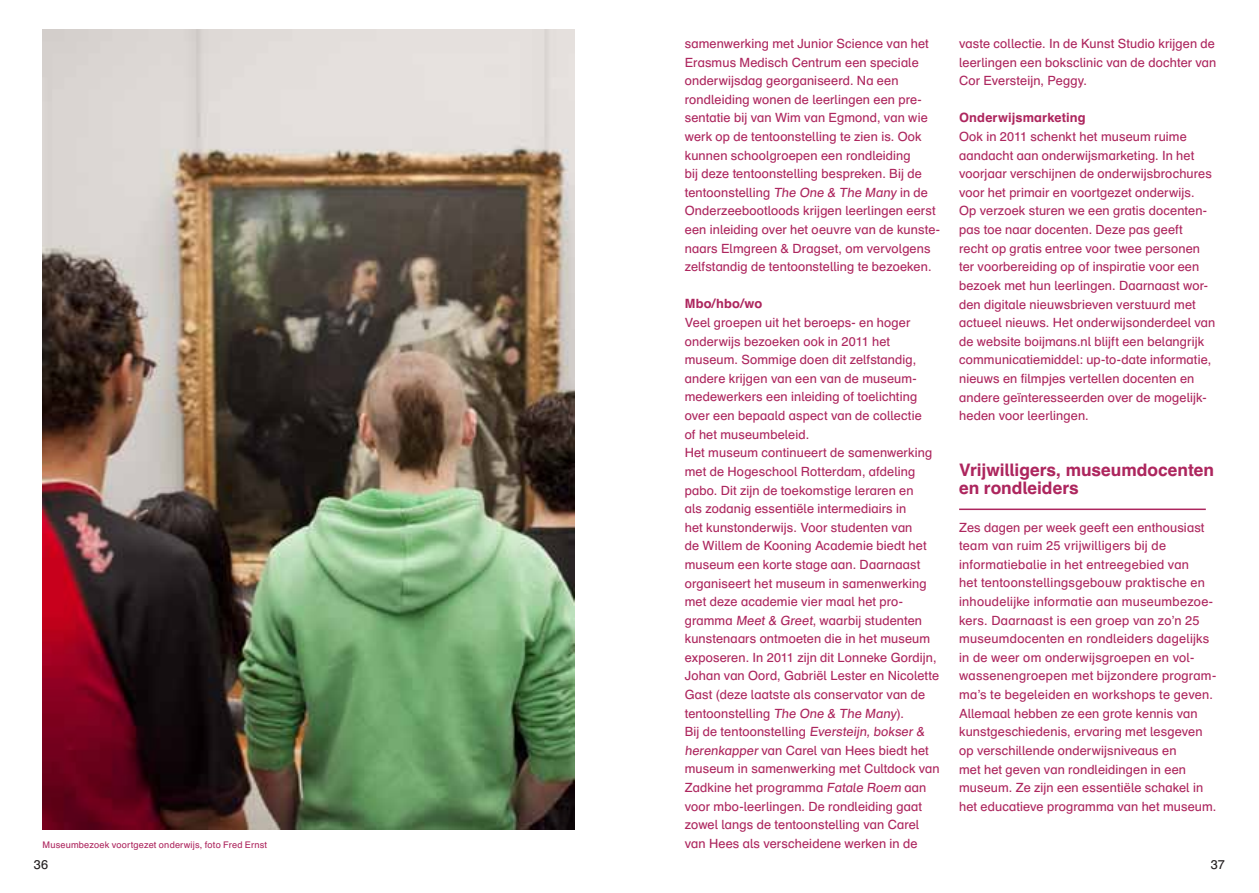
<style>
.page{position:relative;width:1259px;height:893px;background:#fff}
.page>*{position:absolute;margin:0;border:0;box-sizing:border-box;transform-origin:0 0}
.t1{font:700 17.25px/18.6px "Schulbuch Nord";color:#ad265e}
.t2{font:12.75px/18.6px "Schulbuch Nord";letter-spacing:.01em;color:#ad265e}
.t3{font:700 12.75px "Schulbuch Nord";letter-spacing:.01em;color:#ad265e}
.t4{font:12.75px "Schulbuch Nord";color:#231f20}
.t5{font:9.15px "Schulbuch Nord";letter-spacing:.015em;color:#ad265e}
</style>
<div class="page">
<img style="left:43px;top:30px;width:531px;height:799px">
<hr style="left:959px;top:509px;width:246px;height:1px;background:#ad265e">
<p class="t5" style="left:43px;top:839px;width:226px">Museumbezoek voortgezet onderwijs, foto Fred Ernst</p>
<p class="t2" style="left:685px;top:34px;width:257px">samenwerking met Junior Science van het Erasmus Medisch Centrum een speciale onderwijsdag georganiseerd. Na een rondleiding wonen de leerlingen een pre&shy;sentatie bij van Wim van Egmond, van wie werk op de tentoonstelling te zien is. Ook kunnen schoolgroepen een rondleiding<br>bij deze tentoonstelling bespreken. Bij de tentoonstelling The One &amp; The Many in de Onderzeebootloods krijgen leerlingen eerst een inleiding over het oeuvre van de kunste&shy;naars Elmgreen &amp; Dragset, om vervolgens zelfstandig de tentoonstelling te bezoeken.</p>
<p class="t3" style="left:685px;top:296px;width:79px">Mbo/hbo/wo</p>
<p class="t2" style="left:685px;top:313px;width:256px">Veel groepen uit het beroeps- en hoger onderwijs bezoeken ook in 2011 het museum. Sommige doen dit zelfstandig, andere krijgen van een van de museum&shy;medewerkers een inleiding of toelichting over een bepaald aspect van de collectie<br>of het museumbeleid.<br>Het museum continueert de samenwerking met de Hogeschool Rotterdam, afdeling pabo. Dit zijn de toekomstige leraren en<br>als zodanig essentiële intermediairs in<br>het kunstonderwijs. Voor studenten van<br>de Willem de Kooning Academie biedt het museum een korte stage aan. Daarnaast organiseert het museum in samenwerking met deze academie vier maal het pro&shy;gramma Meet &amp; Greet, waarbij studenten kunstenaars ontmoeten die in het museum exposeren. In 2011 zijn dit Lonneke Gordijn, Johan van Oord, Gabriël Lester en Nicolette Gast (deze laatste als conservator van de tentoonstelling The One &amp; The Many).<br>Bij de tentoonstelling Eversteijn, bokser &amp; herenkapper van Carel van Hees biedt het museum in samenwerking met Cultdock van Zadkine het programma Fatale Roem aan voor mbo-leerlingen. De rondleiding gaat zowel langs de tentoonstelling van Carel van Hees als verscheidene werken in de</p>
<p class="t2" style="left:959px;top:34px;width:259px;text-align:justify">vaste collectie. In de Kunst Studio krijgen de leerlingen een boksclinic van de dochter van Cor Eversteijn, Peggy.</p>
<p class="t3" style="left:959px;top:110px;width:128px">Onderwijsmarketing</p>
<p class="t2" style="left:959px;top:127px;width:258px">Ook in 2011 schenkt het museum ruime aandacht aan onderwijsmarketing. In het voorjaar verschijnen de onderwijsbrochures voor het primair en voortgezet onderwijs.<br>Op verzoek sturen we een gratis docenten&shy;pas toe naar docenten. Deze pas geeft<br>recht op gratis entree voor twee personen ter voorbereiding op of inspiratie voor een bezoek met hun leerlingen. Daarnaast wor&shy;den digitale nieuwsbrieven verstuurd met actueel nieuws. Het onderwijsonderdeel van de website boijmans.nl blijft een belangrijk communicatiemiddel: up-to-date informatie, nieuws en filmpjes vertellen docenten en andere geïnteresseerden over de mogelijk&shy;heden voor leerlingen.</p>
<h1 class="t1" style="left:959px;top:460px;width:256px">Vrijwilligers, museumdocenten en rondleiders</h1>
<p class="t2" style="left:959px;top:518px;width:259px">Zes dagen per week geeft een enthousiast team van ruim 25 vrijwilligers bij de informatiebalie in het entreegebied van<br>het tentoonstellingsgebouw praktische en inhoudelijke informatie aan museumbezoe&shy;kers. Daarnaast is een groep van zo’n 25 museumdocenten en rondleiders dagelijks in de weer om onderwijsgroepen en vol&shy;wassenengroepen met bijzondere program&shy;ma’s te begeleiden en workshops te geven.<br>Allemaal hebben ze een grote kennis van kunstgeschiedenis, ervaring met lesgeven op verschillende onderwijsniveaus en<br>met het geven van rondleidingen in een museum. Ze zijn een essentiële schakel in het educatieve programma van het museum.</p>
<p class="t4" style="left:34px;top:857px;width:16px">36</p>
<p class="t4" style="left:1210px;top:857px;width:16px">37</p>
</div>
